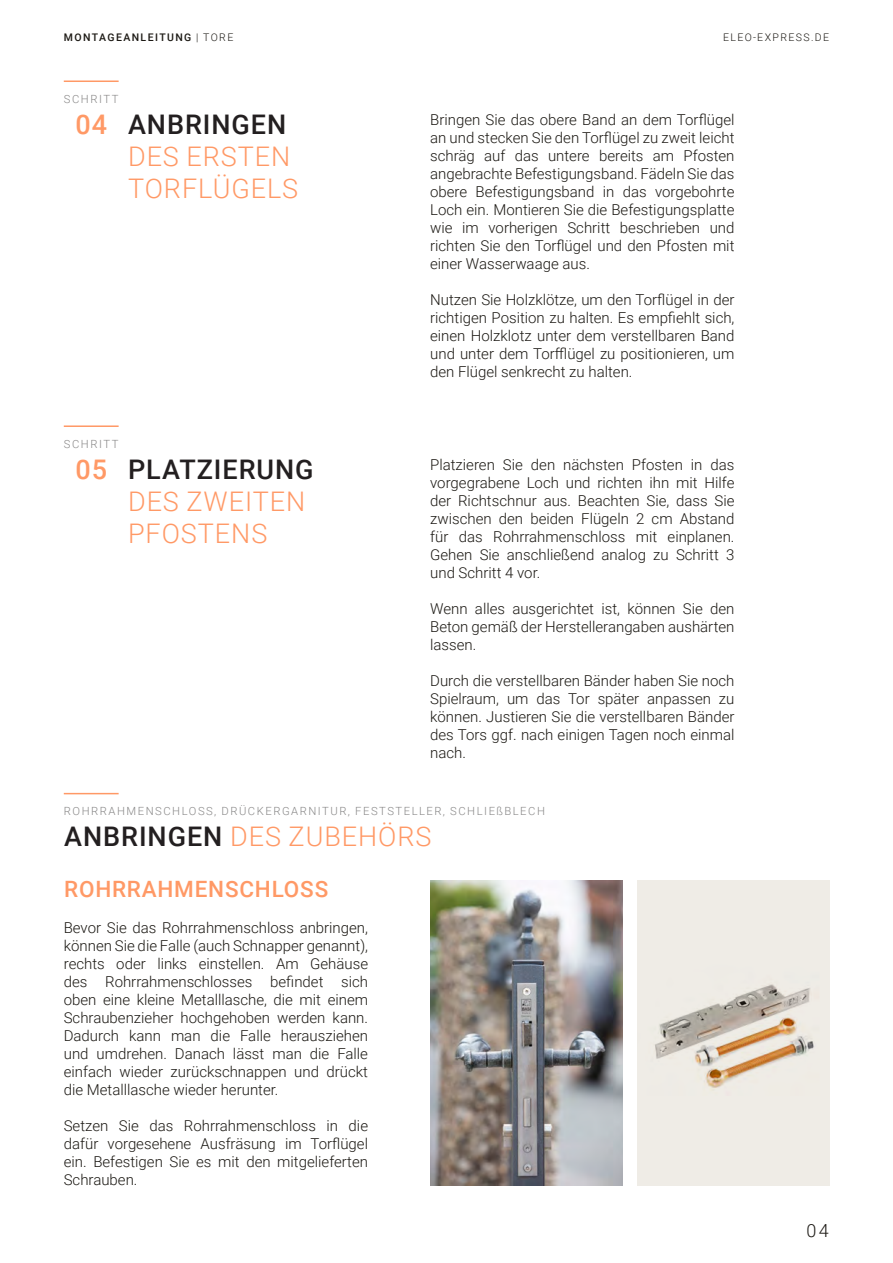
<style>
.page{position:relative;width:893px;height:1263px;background:#fff}
.page>*{position:absolute;margin:0;border:0;box-sizing:border-box;transform-origin:0 0}
.t1{font:300 27px/32.4px "Roboto";letter-spacing:.035em;color:#f96}
.t2{font:500 27px "Roboto";letter-spacing:.035em;color:#231f20}
.t3{font:500 27px "Roboto";color:#f96}
.t4{font:500 22.5px "Roboto";letter-spacing:.035em;color:#f96}
.t5{font:300 18px "Roboto";color:#1c1914}
.t6{font:300 15px/18px "Roboto";color:#1c1914;text-align:justify}
.t7{font:300 11.25px "Roboto";letter-spacing:.135em;color:#888787}
.t8{font:500 10.5px "Roboto";letter-spacing:.135em;color:#1c1914}
.t9{font:300 10.5px "Roboto";letter-spacing:.135em;color:#1c1914}
.s1{font-weight:300}
.s2{font-weight:500;color:#231f20}
</style>
<div class="page">
<hr style="left:64px;top:793px;width:55px;height:1px;background:#f96">
<img style="left:430px;top:880px;width:192px;height:305px">
<div style="left:637px;top:880px;width:192px;height:305px;background:#efece6"></div>
<img style="left:655px;top:984px;width:159px;height:104px">
<hr style="left:64px;top:80px;width:55px;height:2px;background:#f96">
<hr style="left:64px;top:425px;width:55px;height:2px;background:#f96">
<p class="t8" style="left:64px;top:30px;width:171px">MONTAGEANLEITUNG <span class="s1">| TORE</span></p>
<p class="t9" style="left:723px;top:30px;width:108px">ELEO-EXPRESS.DE</p>
<p class="t7" style="left:64px;top:91px;width:56px">SCHRITT</p>
<h1 class="t3" style="left:75px;top:105px;width:33px">04</h1>
<h1 class="t2" style="left:128px;top:105px;width:160px">ANBRINGEN</h1>
<h1 class="t1" style="left:128px;top:139px;width:172px">DES ERSTEN<br>TORFLÜGELS</h1>
<p class="t7" style="left:64px;top:436px;width:56px">SCHRITT</p>
<h1 class="t3" style="left:75px;top:450px;width:33px">05</h1>
<h1 class="t2" style="left:128px;top:450px;width:187px">PLATZIERUNG</h1>
<h1 class="t1" style="left:128px;top:484px;width:179px">DES ZWEITEN<br>PFOSTENS</h1>
<p class="t6" style="left:430px;top:110px;width:306px">Bringen Sie das obere Band an dem Torflügel an und stecken Sie den Torflügel zu zweit leicht schräg auf das untere bereits am Pfosten angebrachte Befestigungsband. Fädeln Sie das obere Befestigungsband in das vorgebohrte Loch ein. Montieren Sie die Befestigungsplatte wie im vorherigen Schritt beschrieben und richten Sie den Torflügel und den Pfosten mit einer Wasserwaage aus.</p>
<p class="t6" style="left:430px;top:290px;width:306px">Nutzen Sie Holzklötze, um den Torflügel in der richtigen Position zu halten. Es empfiehlt sich, einen Holzklotz unter dem verstellbaren Band und unter dem Torfflügel zu positionieren, um den Flügel senkrecht zu halten.</p>
<p class="t6" style="left:430px;top:455px;width:306px">Platzieren Sie den nächsten Pfosten in das vorgegrabene Loch und richten ihn mit Hilfe der Richtschnur aus. Beachten Sie, dass Sie zwischen den beiden Flügeln 2 cm Abstand für das Rohrrahmenschloss mit einplanen.<br>Gehen Sie anschließend analog zu Schritt 3 und Schritt 4 vor.</p>
<p class="t6" style="left:430px;top:599px;width:306px">Wenn alles ausgerichtet ist, können Sie den Beton gemäß der Herstellerangaben aushärten lassen.</p>
<p class="t6" style="left:430px;top:671px;width:306px">Durch die verstellbaren Bänder haben Sie noch Spielraum, um das Tor später anpassen zu können. Justieren Sie die verstellbaren Bänder des Tors ggf. nach einigen Tagen noch einmal nach.</p>
<p class="t7" style="left:64px;top:803px;width:482px">ROHRRAHMENSCHLOSS, DRÜCKERGARNITUR, FESTSTELLER, SCHLIEßBLECH</p>
<h1 class="t1" style="left:64px;top:819px;width:369px"><span class="s2">ANBRINGEN</span> DES ZUBEHÖRS</h1>
<h2 class="t4" style="left:64px;top:873px;width:266px">ROHRRAHMENSCHLOSS</h2>
<p class="t6" style="left:64px;top:918px;width:306px">Bevor Sie das Rohrrahmenschloss anbringen, können Sie die Falle (auch Schnapper genannt), rechts oder links einstellen. Am Gehäuse des Rohrrahmenschlosses befindet sich oben eine kleine Metalllasche, die mit einem Schraubenzieher hochgehoben werden kann.<br>Dadurch kann man die Falle herausziehen und umdrehen. Danach lässt man die Falle einfach wieder zurückschnappen und drückt die Metalllasche wieder herunter.</p>
<p class="t6" style="left:64px;top:1116px;width:306px">Setzen Sie das Rohrrahmenschloss in die dafür vorgesehene Ausfräsung im Torflügel ein. Befestigen Sie es mit den mitgelieferten Schrauben.</p>
<p class="t5" style="left:806px;top:1218px;width:24px">04</p>
</div>
